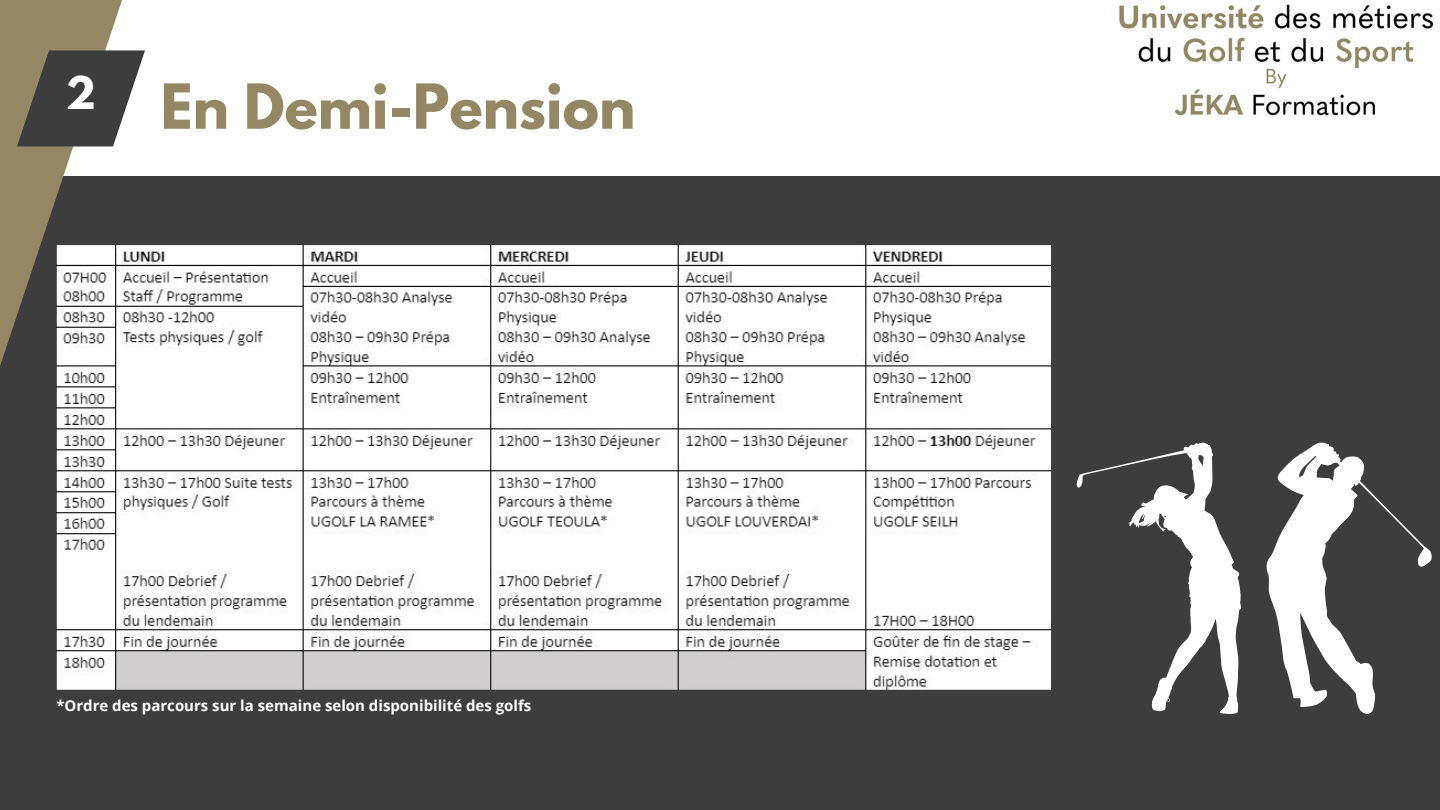
<style>
.page{position:relative;width:1440px;height:810px;background:#fff}
.page>*{position:absolute;margin:0;border:0;box-sizing:border-box;transform-origin:0 0}
.t1{font:700 55px "League Spartan";color:#948864}
.t2{font:700 40px "League Spartan";color:#fff}
.t3{font:700 15px "Open Sans";color:#fff}
</style>
<div class="page">
<div style="left:0;top:176px;width:1440px;height:634px;background:#3d3d3d"></div>
<svg style="left:0;top:0;width:122px;height:366px;fill:#948864"></svg>
<svg style="left:17px;top:50px;width:128px;height:96px;background:#605e5a"></svg>
<img style="left:1119px;top:4px;width:315px;height:112px">
<img style="left:56px;top:245px;width:995px;height:445px">
<svg style="left:1076px;top:443px;width:165px;height:271px"></svg>
<svg style="left:1266px;top:443px;width:166px;height:271px"></svg>
<p class="t2" style="left:66px;top:73px;width:32px">2</p>
<p class="t1" style="left:161px;top:79px;width:476px">En Demi-Pension</p>
<p class="t3" style="left:56px;top:695px;width:477px">*Ordre des parcours sur la semaine selon disponibilité des golfs</p>
</div>
